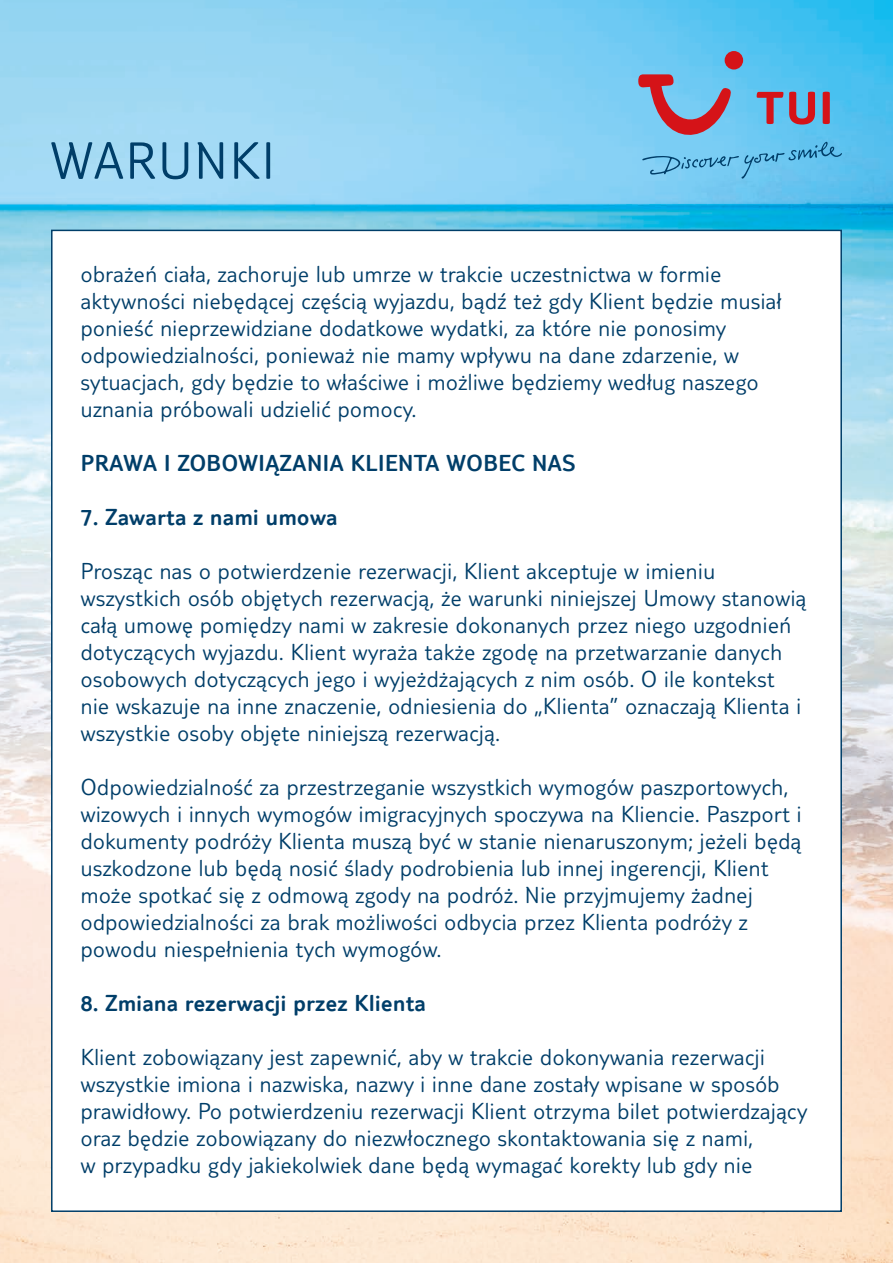
<style>
.page{position:relative;width:893px;height:1263px;background:#fff}
.page>*{position:absolute;margin:0;border:0;box-sizing:border-box;transform-origin:0 0}
.t1{font:300 54px "TUI Type";letter-spacing:.045em;color:#003e69}
.t2{font:300 24px/27px "TUI Type";letter-spacing:.025em;color:#003e69}
.t3{font:300 24px "TUI Type";letter-spacing:.025em;color:#003e69}
</style>
<div class="page">
<img style="left:0;top:0;width:893px;height:1263px">
<div style="left:725px;top:51px;width:18px;height:19px;background:#d51318;border-radius:50%"></div>
<svg style="left:638px;top:74px;width:204px;height:105px;background:#76abcf"></svg>
<div style="left:51px;top:230px;width:791px;height:982px;background:#fff;border:2px solid #003e69"></div>
<h1 class="t1" style="left:51px;top:130px;width:225px">WARUNKI</h1>
<p class="t2" style="left:81px;top:260px;width:702px">obrażeń ciała, zachoruje lub umrze w trakcie uczestnictwa w formie aktywności niebędącej częścią wyjazdu, bądź też gdy Klient będzie musiał ponieść nieprzewidziane dodatkowe wydatki, za które nie ponosimy odpowiedzialności, ponieważ nie mamy wpływu na dane zdarzenie, w sytuacjach, gdy będzie to właściwe i możliwe będziemy według naszego uznania próbowali udzielić pomocy.</p>
<p class="t3" style="left:81px;top:449px;width:496px">PRAWA I ZOBOWIĄZANIA KLIENTA WOBEC NAS</p>
<p class="t3" style="left:81px;top:503px;width:258px">7. Zawarta z nami umowa</p>
<p class="t2" style="left:81px;top:557px;width:727px">Prosząc nas o potwierdzenie rezerwacji, Klient akceptuje w imieniu wszystkich osób objętych rezerwacją, że warunki niniejszej Umowy stanowią całą umowę pomiędzy nami w zakresie dokonanych przez niego uzgodnień dotyczących wyjazdu. Klient wyraża także zgodę na przetwarzanie danych osobowych dotyczących jego i wyjeżdżających z nim osób. O ile kontekst nie wskazuje na inne znaczenie, odniesienia do „Klienta” oznaczają Klienta i wszystkie osoby objęte niniejszą rezerwacją.</p>
<p class="t2" style="left:81px;top:773px;width:722px">Odpowiedzialność za przestrzeganie wszystkich wymogów paszportowych, wizowych i innych wymogów imigracyjnych spoczywa na Kliencie. Paszport i dokumenty podróży Klienta muszą być w stanie nienaruszonym; jeżeli będą uszkodzone lub będą nosić ślady podrobienia lub innej ingerencji, Klient może spotkać się z odmową zgody na podróż. Nie przyjmujemy żadnej odpowiedzialności za brak możliwości odbycia przez Klienta podróży z powodu niespełnienia tych wymogów.</p>
<p class="t3" style="left:81px;top:989px;width:347px">8. Zmiana rezerwacji przez Klienta</p>
<p class="t2" style="left:81px;top:1043px;width:728px">Klient zobowiązany jest zapewnić, aby w trakcie dokonywania rezerwacji wszystkie imiona i nazwiska, nazwy i inne dane zostały wpisane w sposób prawidłowy. Po potwierdzeniu rezerwacji Klient otrzyma bilet potwierdzający oraz będzie zobowiązany do niezwłocznego skontaktowania się z nami,<br>w przypadku gdy jakiekolwiek dane będą wymagać korekty lub gdy nie</p>
</div>
